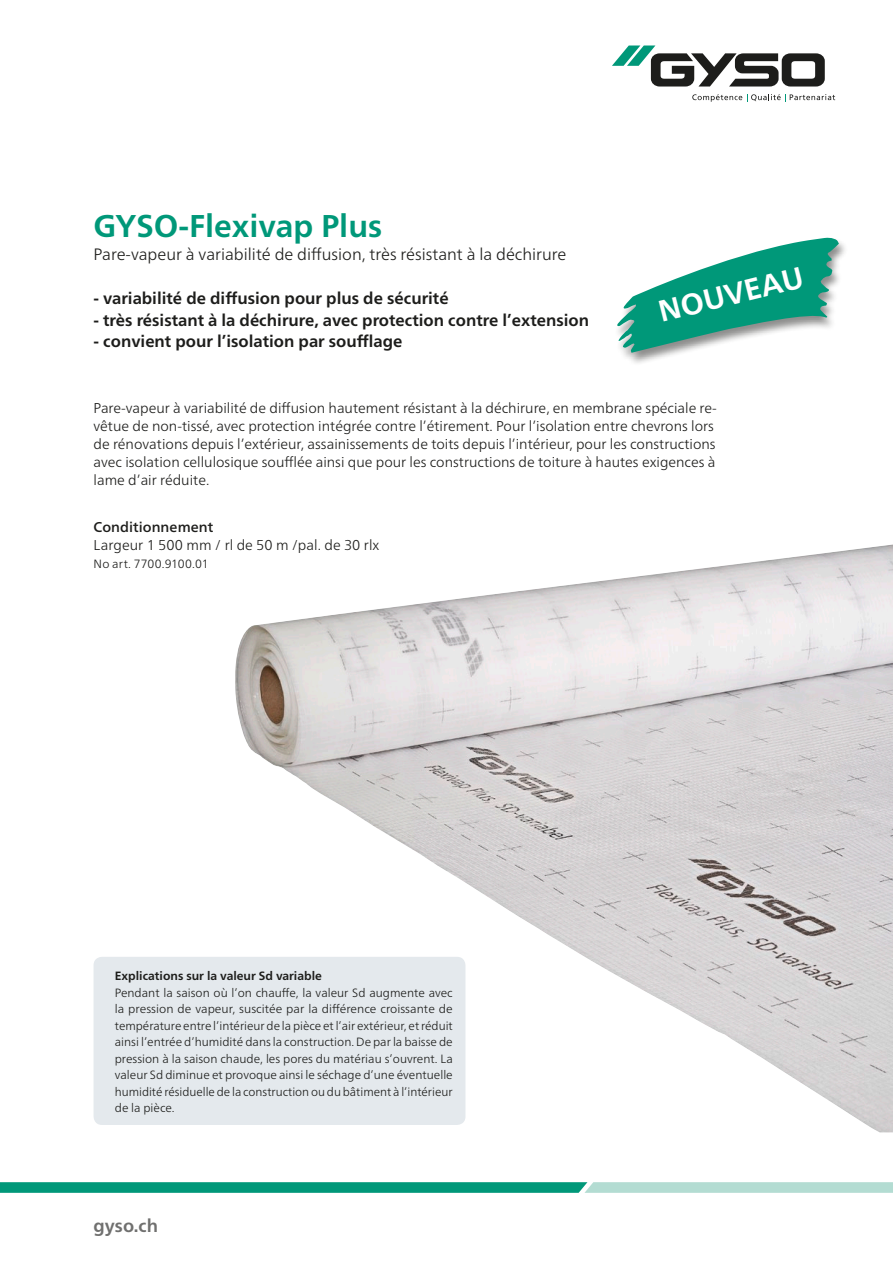
<style>
.page{position:relative;width:893px;height:1263px;background:#fff}
.page>*{position:absolute;margin:0;border:0;box-sizing:border-box;transform-origin:0 0}
.t1{font:700 31.5px "Frutiger Neue LT Pro";color:#009879}
.t2{font:700 30px "Frutiger Neue LT Pro";color:#fff}
.t3{font:700 18px "Frutiger Neue LT Pro";color:#70706f}
.t4{font:700 16.5px "Frutiger Neue LT Pro";color:#1d1d1b}
.t5{font:300 16.5px "Frutiger Neue LT Pro";color:#1d1d1b}
.t6{font:300 14.25px/18px "Frutiger Neue LT Pro";color:#1d1d1b}
.t7{font:500 14.25px "Frutiger Neue LT Pro";letter-spacing:.005em;color:#1d1d1b}
.t8{font:300 12px/16.5px "Frutiger Neue LT Pro";color:#1d1d1b;text-align:justify}
.t9{font:700 12px "Frutiger Neue LT Pro";color:#1d1d1b}
</style>
<div class="page">
<svg style="left:0;top:1182px;width:893px;height:11px;background:#44b29b"></svg>
<img style="left:235px;top:544px;width:658px;height:588px">
<svg style="left:612px;top:45px;width:213px;height:42px"></svg>
<svg style="left:692px;top:94px;width:143px;height:8px"></svg>
<div style="left:614px;top:237px;width:235px;height:128px;background:#1d1d1b;opacity:.5"></div>
<svg style="left:617px;top:237px;width:222px;height:116px"></svg>
<div style="left:94px;top:957px;width:371px;height:168px;background:#e4e9ed;border-radius:9px"></div>
<h1 class="t1" style="left:94px;top:207px;width:290px">GYSO-Flexivap Plus</h1>
<h3 class="t5" style="left:94px;top:245px;width:474px">Pare-vapeur à variabilité de diffusion, très résistant à la déchirure</h3>
<h3 class="t4" style="left:94px;top:288px;width:357px">- variabilité de diffusion pour plus de sécurité</h3>
<h3 class="t4" style="left:94px;top:310px;width:497px">- très résistant à la déchirure, avec protection contre l’extension</h3>
<h3 class="t4" style="left:94px;top:332px;width:310px">- convient pour l’isolation par soufflage</h3>
<h2 class="t2" style="left:655px;top:295px;width:150px;rotate:-14deg">NOUVEAU</h2>
<p class="t6" style="left:94px;top:399px;width:625px">Pare-vapeur à variabilité de diffusion hautement résistant à la déchirure, en membrane spéciale re&shy;vêtue de non-tissé, avec protection intégrée contre l’étirement. Pour l’isolation entre chevrons lors de rénovations depuis l’extérieur, assainissements de toits depuis l’intérieur, pour les constructions avec isolation cellulosique soufflée ainsi que pour les constructions de toiture à hautes exigences à lame d’air réduite.</p>
<p class="t7" style="left:94px;top:519px;width:121px">Conditionnement</p>
<p class="t6" style="left:94px;top:536px;width:287px">Largeur 1 500 mm / rl de 50 m /pal. de 30 rlx</p>
<p class="t8" style="left:94px;top:556px;width:117px">No art. 7700.9100.01</p>
<p class="t9" style="left:115px;top:969px;width:209px">Explications sur la valeur Sd variable</p>
<p class="t8" style="left:115px;top:984px;width:340px">Pendant la saison où l’on chauffe, la valeur Sd augmente avec la pression de vapeur, suscitée par la différence croissante de température entre l’intérieur de la pièce et l’air extérieur, et réduit ainsi l’entrée d’humidité dans la construction. De par la baisse de pression à la saison chaude, les pores du matériau s’ouvrent. La valeur Sd diminue et provoque ainsi le séchage d’une éventuelle humidité résiduelle de la construction ou du bâtiment à l’intérieur de la pièce.</p>
<h3 class="t3" style="left:94px;top:1215px;width:66px">gyso.ch</h3>
</div>
